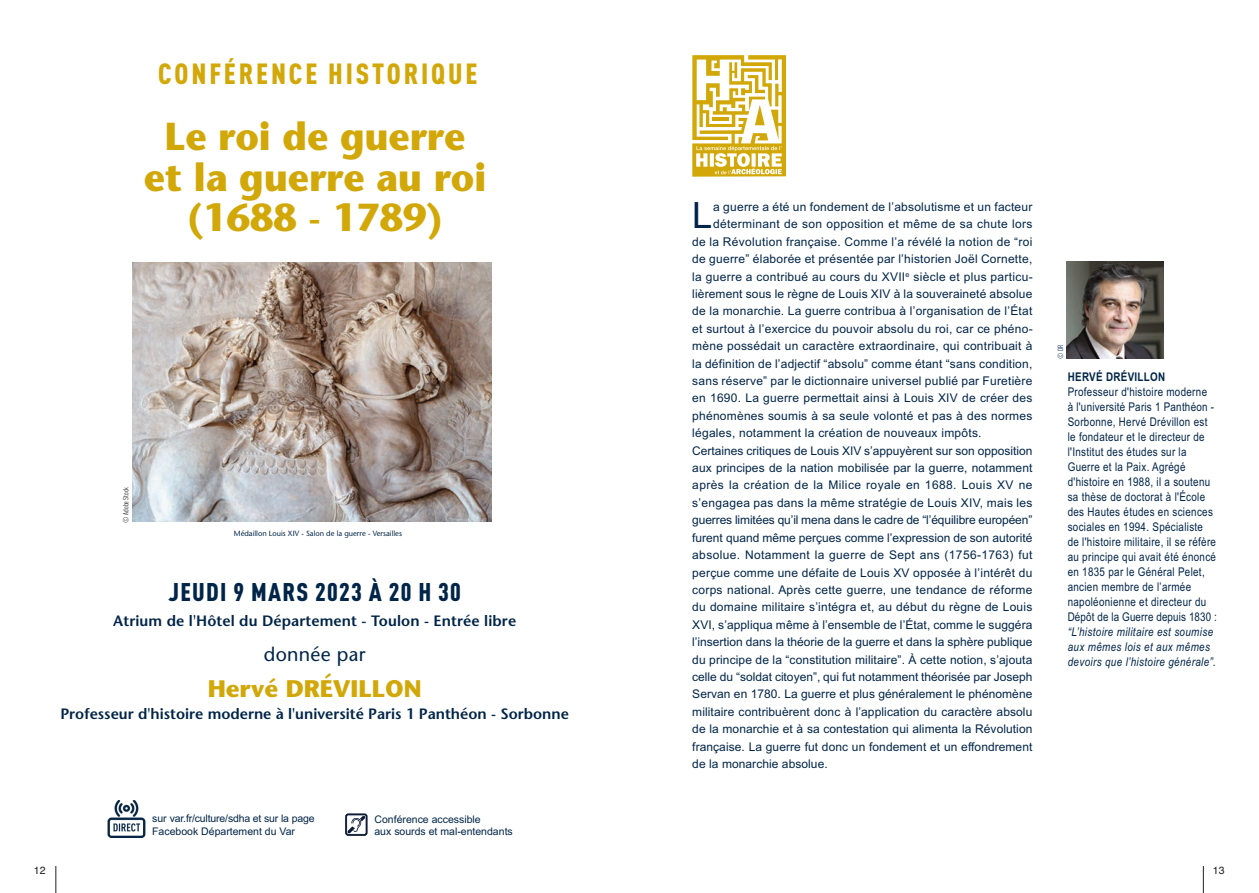
<style>
.page{position:relative;width:1259px;height:893px;background:#fff}
.page>*{position:absolute;margin:0;border:0;box-sizing:border-box;transform-origin:0 0}
.t1{font:700 39px "Stone Sans";color:#d2a808;scale:.95 1}
.t2{font:36.3px "Arial";color:#002548}
.t3{font:900 28.8px "DIN Cond";letter-spacing:.1em;color:#d2a808}
.t4{font:900 25.2px "DIN Cond";letter-spacing:.05em;color:#002548}
.t5{font:700 24px "Stone Sans";color:#d2a808}
.t6{font:19.5px "Stone Sans";letter-spacing:.015em;color:#002548}
.t7{font:600 15px "Stone Sans";color:#002548}
.t8{font:12px/17.4px "Arial";letter-spacing:.02em;color:#002548;text-align:justify}
.t9{font:12px/15px "Arial Narrow";letter-spacing:.025em;color:#002548}
.t10{font:italic 12px/15px "Arial Narrow";letter-spacing:.03em;color:#002548}
.t11{font:700 12px "Arial Narrow";letter-spacing:.025em;color:#002548}
.t12{font:10.5px "Arial";color:#002548}
.t13{font:10.5px "Helvetica";color:#231f20}
.t14{font:7.5px "Stone Sans";color:#002548}
.t15{font:7.5px "DIN Cond";color:#231f20}
.t16{font:7.5px "DIN Cond";color:#002548}
.s1{font-style:normal}
</style>
<div class="page">
<svg style="left:1203px;top:866px;width:1px;height:27px"></svg>
<svg style="left:56px;top:866px;width:1px;height:27px"></svg>
<img style="left:1066px;top:261px;width:98px;height:98px">
<svg style="left:692px;top:55px;width:94px;height:122px"></svg>
<img style="left:108px;top:801px;width:37px;height:37px">
<div style="left:345px;top:814px;width:22px;height:22px;border:1px solid #0c1a35;border-radius:2px"></div>
<svg style="left:346px;top:814px;width:21px;height:21px"></svg>
<img style="left:132px;top:262px;width:359px;height:260px">
<p class="t3" style="left:158px;top:63px;width:321px">CONFÉRENCE HISTORIQUE</p>
<p class="t1" style="left:165px;top:122px;width:318px">Le roi de guerre</p>
<p class="t1" style="left:144px;top:162px;width:362px">et la guerre au roi</p>
<p class="t1" style="left:187px;top:202px;width:271px">(1688 - 1789)</p>
<p class="t15" style="left:123px;top:523px;width:37px;rotate:-90deg">© Adobe Stock</p>
<p class="t14" style="left:234px;top:530px;width:170px">Médaillon Louis XIV - Salon de la guerre - Versailles</p>
<p class="t4" style="left:168px;top:583px;width:294px">JEUDI 9 MARS 2023 À 20 H 30</p>
<p class="t7" style="left:113px;top:615px;width:404px">Atrium de l'Hôtel du Département - Toulon - Entrée libre</p>
<p class="t6" style="left:264px;top:646px;width:103px">donnée par</p>
<p class="t5" style="left:208px;top:680px;width:216px">Hervé DRÉVILLON</p>
<p class="t7" style="left:60px;top:708px;width:510px">Professeur d'histoire moderne à l'université Paris 1 Panthéon - Sorbonne</p>
<p class="t12" style="left:152px;top:815px;width:164px">sur var.fr/culture/sdha et sur la page</p>
<p class="t12" style="left:152px;top:828px;width:144px">Facebook Département du Var</p>
<p class="t12" style="left:374px;top:815px;width:108px">Conférence accessible</p>
<p class="t12" style="left:374px;top:828px;width:140px">aux sourds et mal-entendants</p>
<p class="t2" style="left:692px;top:202px;width:22px">L</p>
<p class="t8" style="left:713px;top:199px;width:321px">a guerre a été un fondement de l’absolutisme et un facteur</p>
<p class="t8" style="left:713px;top:217px;width:321px">déterminant de son opposition et même de sa chute lors</p>
<p class="t8" style="left:692px;top:234px;width:342px">de la Révolution française. Comme l’a révélé la notion de “roi</p>
<p class="t8" style="left:692px;top:252px;width:342px">de guerre” élaborée et présentée par l’historien Joël Cornette,</p>
<p class="t8" style="left:692px;top:269px;width:342px">la guerre a contribué au cours du XVII<sup>e</sup> siècle et plus particu-</p>
<p class="t8" style="left:692px;top:286px;width:341px">lièrement sous le règne de Louis XIV à la souveraineté absolue</p>
<p class="t8" style="left:692px;top:304px;width:342px">de la monarchie. La guerre contribua à l’organisation de l’État</p>
<p class="t8" style="left:692px;top:321px;width:342px">et surtout à l’exercice du pouvoir absolu du roi, car ce phéno-</p>
<p class="t8" style="left:692px;top:339px;width:342px">mène possédait un caractère extraordinaire, qui contribuait à</p>
<p class="t8" style="left:692px;top:356px;width:342px">la définition de l’adjectif “absolu” comme étant “sans condition,</p>
<p class="t8" style="left:692px;top:373px;width:342px">sans réserve” par le dictionnaire universel publié par Furetière</p>
<p class="t8" style="left:692px;top:391px;width:342px">en 1690. La guerre permettait ainsi à Louis XIV de créer des</p>
<p class="t8" style="left:692px;top:408px;width:342px">phénomènes soumis à sa seule volonté et pas à des normes</p>
<p class="t8" style="left:692px;top:426px;width:291px">légales, notamment la création de nouveaux impôts.</p>
<p class="t8" style="left:692px;top:443px;width:342px">Certaines critiques de Louis XIV s’appuyèrent sur son opposition aux principes de la nation mobilisée par la guerre, notamment après la création de la Milice royale en 1688. Louis XV ne s’engagea pas dans la même stratégie de Louis XIV, mais les guerres limitées qu’il mena dans le cadre de “l’équilibre européen” furent quand même perçues comme l’expression de son autorité absolue. Notamment la guerre de Sept ans (1756-1763) fut perçue comme une défaite de Louis XV opposée à l’intérêt du corps national. Après cette guerre, une tendance de réforme du domaine militaire s’intégra et, au début du règne de Louis XVI, s’appliqua même à l’ensemble de l’État, comme le suggéra l’insertion dans la théorie de la guerre et dans la sphère publique du principe de la “constitution militaire”. À cette notion, s’ajouta celle du “soldat citoyen”, qui fut notamment théorisée par Joseph Servan en 1780. La guerre et plus généralement le phénomène militaire contribuèrent donc à l’application du caractère absolu de la monarchie et à sa contestation qui alimenta la Révolution française. La guerre fut donc un fondement et un effondrement de la monarchie absolue.</p>
<p class="t16" style="left:1057px;top:359px;width:16px;rotate:-90deg">© DR</p>
<p class="t11" style="left:1067px;top:370px;width:99px">HERVÉ DRÉVILLON</p>
<p class="t9" style="left:1067px;top:385px;width:141px">Professeur d'histoire moderne</p>
<p class="t9" style="left:1067px;top:400px;width:148px">à l'université Paris 1 Panthéon -</p>
<p class="t9" style="left:1067px;top:415px;width:141px">Sorbonne, Hervé Drévillon est le fondateur et le directeur de l'Institut des études sur la<br>Guerre et la Paix. Agrégé</p>
<p class="t9" style="left:1067px;top:475px;width:150px">d'histoire en 1988, il a soutenu sa thèse de doctorat à l'École des Hautes études en sciences sociales en 1994. Spécialiste de l'histoire militaire, il se réfère au principe qui avait été énoncé en 1835 par le Général Pelet, ancien membre de l’armée</p>
<p class="t10" style="left:1067px;top:595px;width:151px"><span class="s1">napoléonienne et directeur du<br>Dépôt de la Guerre depuis 1830 : </span>“L’histoire militaire est soumise aux mêmes lois et aux mêmes devoirs que l’histoire générale”.</p>
<p class="t13" style="left:34px;top:866px;width:13px">12</p>
<p class="t13" style="left:1213px;top:866px;width:13px">13</p>
</div>
